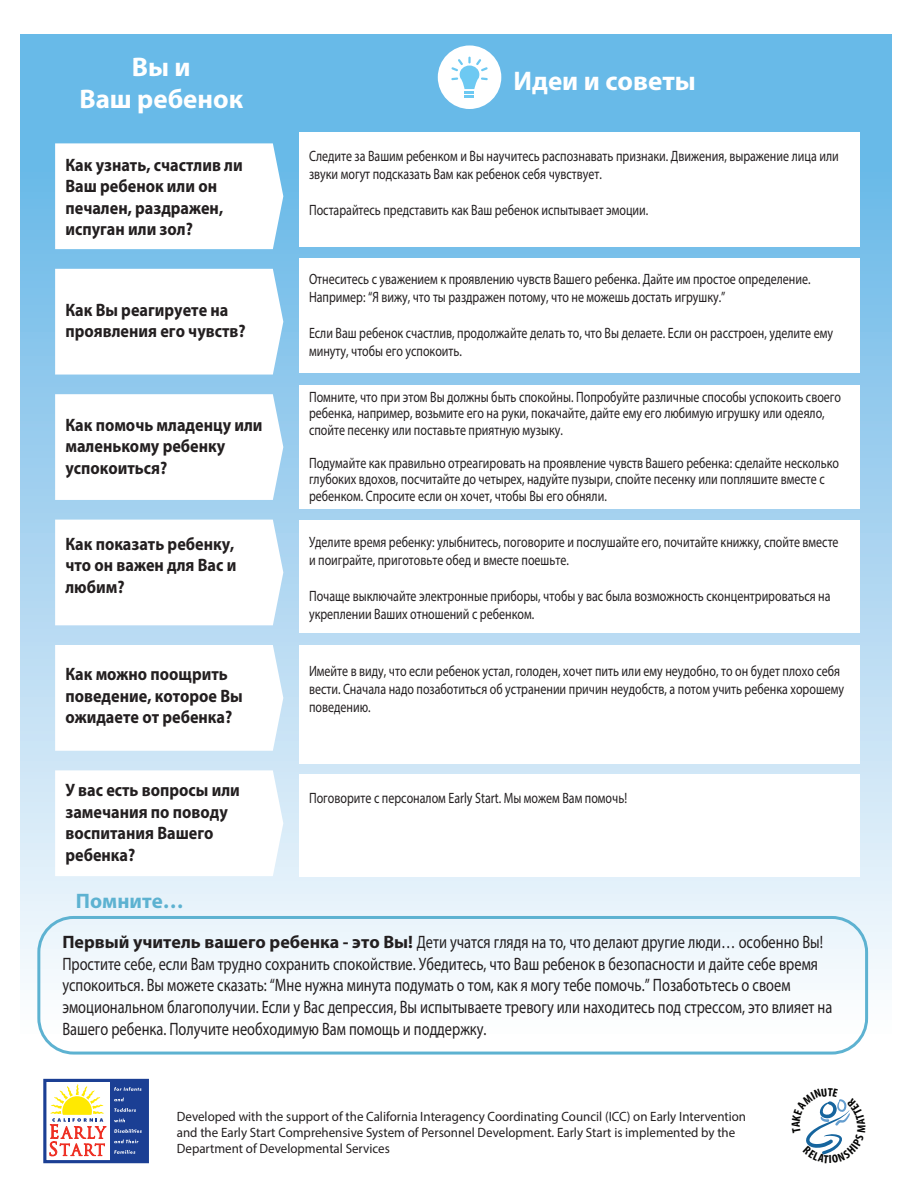
<style>
.page{position:relative;width:918px;height:1188px;background:#fff}
.page>*{position:absolute;margin:0;border:0;box-sizing:border-box;transform-origin:0 0}
.t1{font:700 27px/32.4px "Myriad Pro";color:#fff;text-align:center}
.t2{font:700 21px "Myriad Pro";color:#5db2d1}
.t3{font:18px/21.6px "Myriad Pro";color:#231f20;scale:.8 1}
.t4{font:700 18px/21.6px "Myriad Pro";color:#231f20;scale:.9 1}
.t5{font:15px/18px "Myriad Pro";color:#231f20;scale:.8 1}
.t6{font:13.5px/16.2px "Myriad Pro";color:#231f20;scale:.96 1}
.s1{font-weight:700}
</style>
<div class="page">
<div style="left:20px;top:34px;width:871px;height:1151px;background:linear-gradient(to bottom,#5bb1e5,#fff)"></div>
<svg style="left:55px;top:143px;width:228px;height:106px"></svg>
<svg style="left:55px;top:269px;width:228px;height:106px"></svg>
<svg style="left:55px;top:394px;width:228px;height:106px"></svg>
<svg style="left:55px;top:520px;width:228px;height:105px"></svg>
<svg style="left:55px;top:645px;width:228px;height:106px"></svg>
<svg style="left:55px;top:770px;width:228px;height:106px"></svg>
<div style="left:299px;top:132px;width:561px;height:114px;background:#fff"></div>
<div style="left:299px;top:258px;width:561px;height:115px;background:#fff"></div>
<div style="left:299px;top:385px;width:561px;height:124px;background:#fff"></div>
<div style="left:299px;top:520px;width:561px;height:112px;background:#fff"></div>
<div style="left:299px;top:645px;width:561px;height:119px;background:#fff"></div>
<div style="left:299px;top:774px;width:561px;height:102px;background:#fff"></div>
<div style="left:787px;top:1085px;width:83px;height:82px;background:#fff;border-radius:12px"></div>
<div style="left:37px;top:916px;width:831px;height:139px;border:3px solid #5db2d1;border-radius:35px"></div>
<div style="left:45px;top:1080px;width:102px;height:82px;background:#fff"></div>
<div style="left:110px;top:1080px;width:38px;height:82px;background:#1b3f94"></div>
<div style="left:43px;top:1079px;width:106px;height:84px;border:3px solid #1b3f94"></div>
<svg style="left:114px;top:1150px;width:21px;height:4px"></svg>
<svg style="left:114px;top:1140px;width:25px;height:3px"></svg>
<svg style="left:114px;top:1129px;width:28px;height:4px"></svg>
<svg style="left:114px;top:1119px;width:11px;height:3px"></svg>
<svg style="left:114px;top:1108px;width:22px;height:4px"></svg>
<svg style="left:114px;top:1098px;width:10px;height:3px"></svg>
<svg style="left:114px;top:1087px;width:27px;height:4px"></svg>
<svg style="left:49px;top:1084px;width:58px;height:86px"></svg>
<div style="left:438px;top:45px;width:63px;height:64px;background:#fff;border-radius:50%"></div>
<svg style="left:451px;top:57px;width:37px;height:41px"></svg>
<svg style="left:806px;top:1099px;width:44px;height:56px"></svg>
<p class="t1" style="left:79px;top:50px;width:165px">Вы и<br>Ваш ребенок</p>
<p class="t4" style="left:65px;top:153px;width:199px">Как узнать, счастлив ли<br>Ваш ребенок или он печален, раздражен, испуган или зол?</p>
<p class="t4" style="left:65px;top:298px;width:202px">Как Вы реагируете на проявления его чувств?</p>
<p class="t4" style="left:65px;top:413px;width:221px">Как помочь младенцу или маленькому ребенку успокоиться?</p>
<p class="t4" style="left:65px;top:532px;width:191px;text-align:justify">Как показать ребенку, что он важен для Вас и любим?</p>
<p class="t4" style="left:65px;top:663px;width:199px">Как можно поощрить поведение, которое Вы ожидаете от ребенка?</p>
<p class="t4" style="left:65px;top:779px;width:195px">У вас есть вопросы или замечания по поводу воспитания Вашего ребенка?</p>
<p class="t2" style="left:76px;top:887px;width:109px">Помните…</p>
<p class="t1" style="left:513px;top:63px;width:184px">Идеи и советы</p>
<p class="t5" style="left:309px;top:146px;width:664px">Следите за Вашим ребенком и Вы научитесь распознавать признаки. Движения, выражение лица или звуки могут подсказать Вам как ребенок себя чувствует.</p>
<p class="t5" style="left:309px;top:200px;width:426px">Постарайтесь представить как Ваш ребенок испытывает эмоции.</p>
<p class="t5" style="left:309px;top:270px;width:628px">Отнеситесь с уважением к проявлению чувств Вашего ребенка. Дайте им простое определение.<br>Например: “Я вижу, что ты раздражен потому, что не можешь достать игрушку.”</p>
<p class="t5" style="left:309px;top:324px;width:656px">Если Ваш ребенок счастлив, продолжайте делать то, что Вы делаете. Если он расстроен, уделите ему минуту, чтобы его успокоить.</p>
<p class="t5" style="left:309px;top:388px;width:667px;line-height:16.5px">Помните, что при этом Вы должны быть спокойны. Попробуйте различные способы успокоить своего ребенка, например, возьмите его на руки, покачайте, дайте ему его любимую игрушку или одеяло, спойте песенку или поставьте приятную музыку.</p>
<p class="t5" style="left:309px;top:454px;width:664px;line-height:16.5px">Подумайте как правильно отреагировать на проявление чувств Вашего ребенка: сделайте несколько глубоких вдохов, посчитайте до четырех, надуйте пузыри, спойте песенку или попляшите вместе с ребенком. Спросите если он хочет, чтобы Вы его обняли.</p>
<p class="t5" style="left:309px;top:532px;width:663px">Уделите время ребенку: улыбнитесь, поговорите и послушайте его, почитайте книжку, спойте вместе и поиграйте, приготовьте обед и вместе поешьте.</p>
<p class="t5" style="left:309px;top:586px;width:653px">Почаще выключайте электронные приборы, чтобы у вас была возможность сконцентрироваться на укреплении Ваших отношений с ребенком.</p>
<p class="t5" style="left:309px;top:662px;width:670px">Имейте в виду, что если ребенок устал, голоден, хочет пить или ему неудобно, то он будет плохо себя вести. Сначала надо позаботиться об устранении причин неудобств, а потом учить ребенка хорошему поведению.</p>
<p class="t5" style="left:309px;top:789px;width:399px">Поговорите с персоналом Early Start. Мы можем Вам помочь!</p>
<p class="t3" style="left:62px;top:931px;width:964px"><span class="s1">Первый учитель вашего ребенка - это Вы!</span> Дети учатся глядя на то, что делают другие люди… особенно Вы!<br>Простите себе, если Вам трудно сохранить спокойствие. Убедитесь, что Ваш ребенок в безопасности и дайте себе время успокоиться. Вы можете сказать: “Мне нужна минута подумать о том, как я могу тебе помочь.” Позаботьтесь о своем эмоциональном благополучии. Если у Вас депрессия, Вы испытываете тревогу или находитесь под стрессом, это влияет на Вашего ребенка. Получите необходимую Вам помощь и поддержку.</p>
<p class="t6" style="left:177px;top:1108px;width:595px">Developed with the support of the California Interagency Coordinating Council (ICC) on Early Intervention and the Early Start Comprehensive System of Personnel Development. Early Start is implemented by the<br>Department of Developmental Services</p>
</div>
